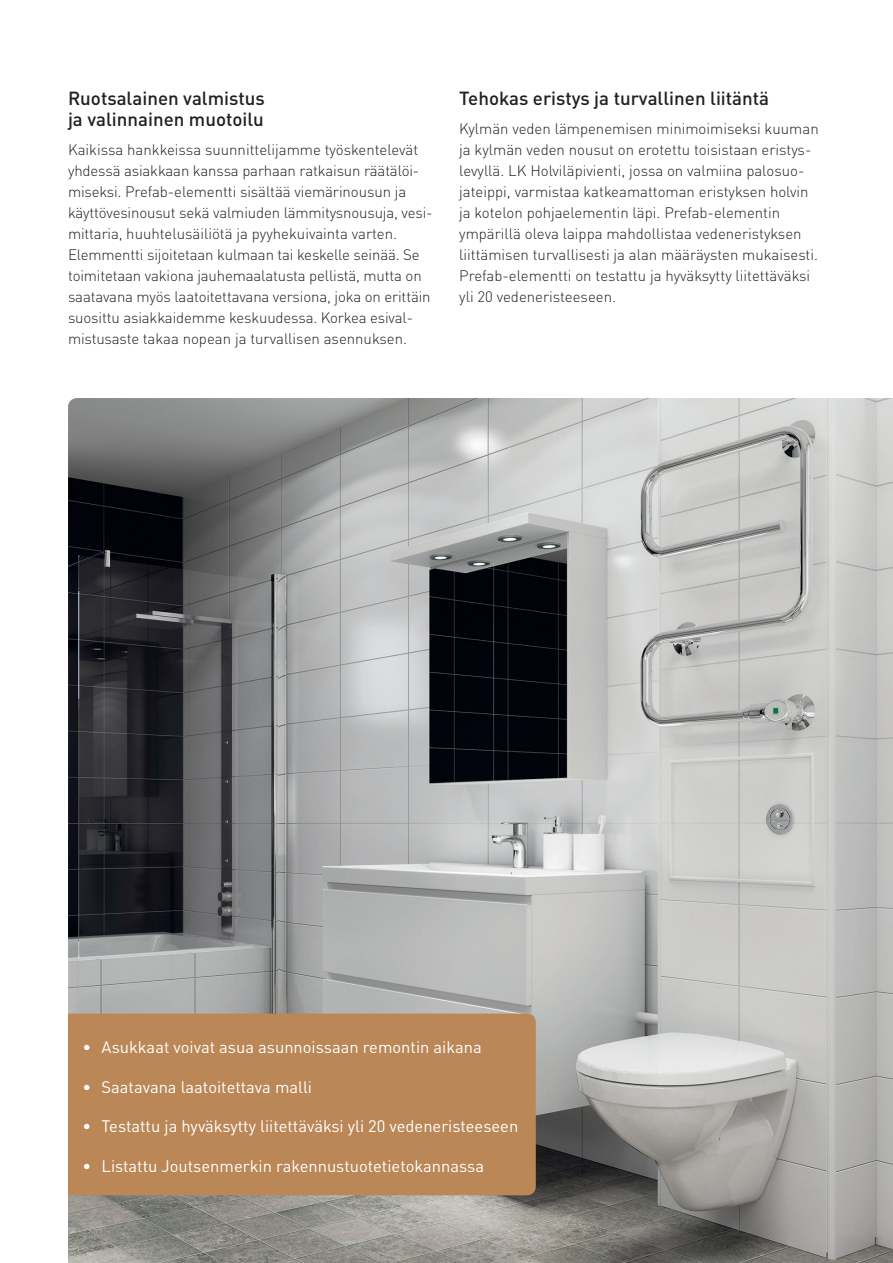
<style>
.page{position:relative;width:893px;height:1263px;background:#fff}
.page>*{position:absolute;margin:0;border:0;box-sizing:border-box;transform-origin:0 0}
.t1{font:500 18.75px/21px "DIN Pro";color:#231f20}
.t2{font:16.5px "DIN Pro";color:#fff}
.t3{font:300 15px/21px "DIN Pro";letter-spacing:-.005em;color:#231f20}
</style>
<div class="page">
<img style="left:68px;top:398px;width:825px;height:865px">
<div style="left:68px;top:1013px;width:468px;height:182px;background:#bb8757"></div>
<p class="t1" style="left:68px;top:86px;width:198px">Ruotsalainen valmistus ja valinnainen muotoilu</p>
<p class="t3" style="left:68px;top:138px;width:366px">Kaikissa hankkeissa suunnittelijamme työskentelevät yhdessä asiakkaan kanssa parhaan ratkaisun räätälöi&shy;miseksi. Prefab-elementti sisältää viemärinousun ja käyttövesinousut sekä valmiuden lämmitysnousuja, vesi&shy;mittaria, huuhtelusäiliötä ja pyyhekuivainta varten.<br>Elemmentti sijoitetaan kulmaan tai keskelle seinää. Se toimitetaan vakiona jauhemaalatusta pellistä, mutta on saatavana myös laatoitettavana versiona, joka on erittäin suosittu asiakkaidemme keskuudessa. Korkea esival&shy;mistusaste takaa nopean ja turvallisen asennuksen.</p>
<p class="t1" style="left:459px;top:85px;width:311px">Tehokas eristys ja turvallinen liitäntä</p>
<p class="t3" style="left:459px;top:117px;width:361px">Kylmän veden lämpenemisen minimoimiseksi kuuman ja kylmän veden nousut on erotettu toisistaan eristys&shy;levyllä. LK Holviläpivienti, jossa on valmiina palosuo&shy;jateippi, varmistaa katkeamattoman eristyksen holvin ja kotelon pohjaelementin läpi. Prefab-elementin ympärillä oleva laippa mahdollistaa vedeneristyksen liittämisen turvallisesti ja alan määräysten mukaisesti.<br>Prefab-elementti on testattu ja hyväksytty liitettäväksi yli 20 vedeneristeeseen.</p>
<p class="t2" style="left:82px;top:1034px;width:401px">• Asukkaat voivat asua asunnoissaan remontin aikana</p>
<p class="t2" style="left:82px;top:1074px;width:231px">• Saatavana laatoitettava malli</p>
<p class="t2" style="left:82px;top:1113px;width:437px">• Testattu ja hyväksytty liitettäväksi yli 20 vedeneristeeseen</p>
<p class="t2" style="left:82px;top:1153px;width:403px">• Listattu Joutsenmerkin rakennustuotetietokannassa</p>
</div>
